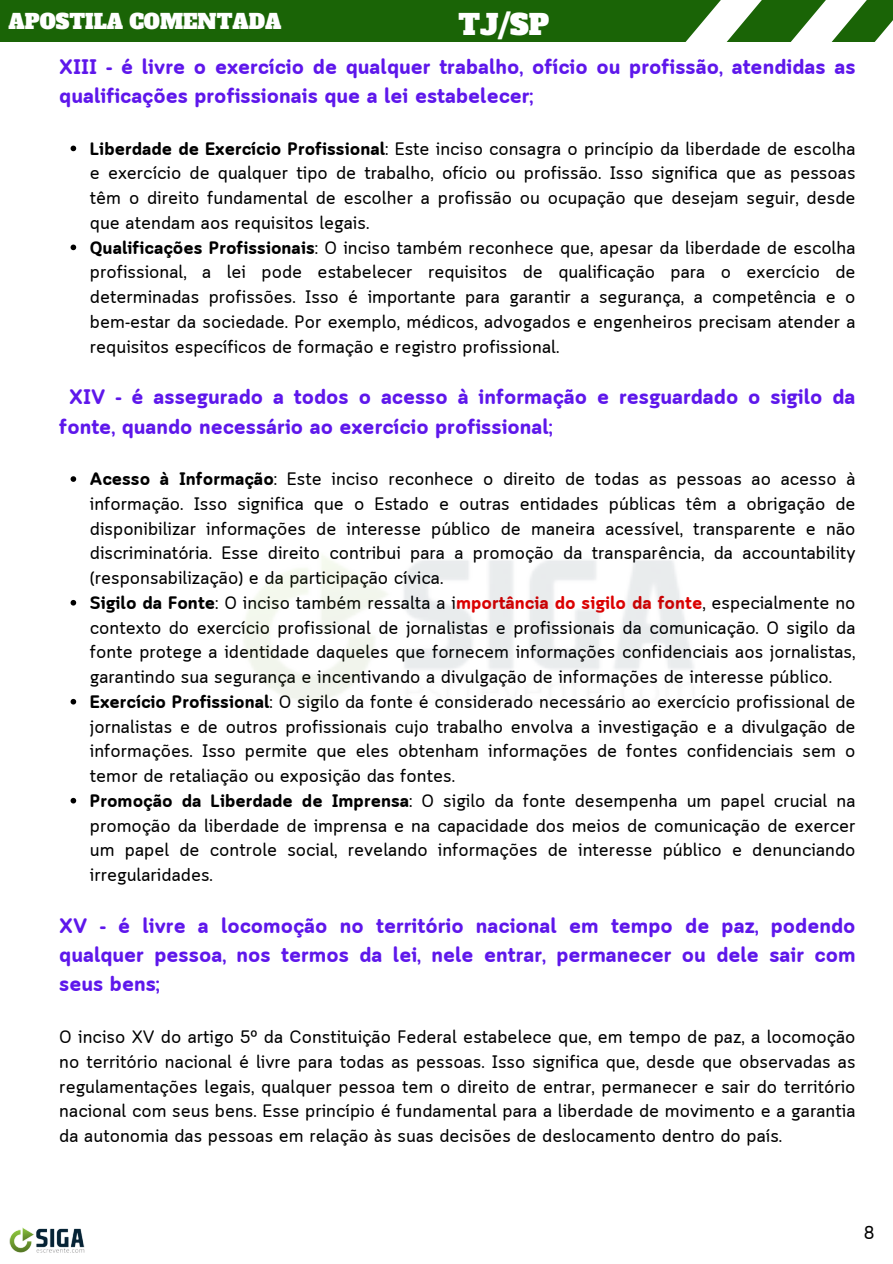
<style>
.page{position:relative;width:893px;height:1264px;background:#fff}
.page>*{position:absolute;margin:0;border:0;box-sizing:border-box;transform-origin:0 0}
.t1{font:27.75px "Alfa Slab One";color:#fff}
.t2{font:700 21px/29.2px "Cloud Soft";color:#5e17eb}
.t3{font:20.25px "Alfa Slab One";color:#fff}
.t4{font:18.75px "Cloud Soft";color:#000}
.t5{font:18px/24.8px "Cloud Soft";color:#000;text-align:justify}
.s1{font-weight:700}
.s2{font-weight:700;color:#db0000}
</style>
<div class="page">
<svg style="left:0;top:0;width:892px;height:42px;background:#2f721d"></svg>
<svg style="left:71px;top:146px;width:5px;height:5px"></svg>
<svg style="left:71px;top:244px;width:5px;height:6px"></svg>
<svg style="left:71px;top:476px;width:5px;height:6px"></svg>
<svg style="left:71px;top:600px;width:5px;height:5px"></svg>
<svg style="left:71px;top:699px;width:5px;height:5px"></svg>
<svg style="left:71px;top:797px;width:5px;height:6px"></svg>
<img style="left:9px;top:1227px;width:76px;height:26px">
<p class="t3" style="left:9px;top:8px;width:274px">APOSTILA COMENTADA</p>
<p class="t1" style="left:458px;top:6px;width:92px">TJ/SP</p>
<p class="t2" style="left:59px;top:54px;width:797px">XIII - é livre o exercício de qualquer trabalho, ofício ou profissão, atendidas as qualificações profissionais que a lei estabelecer;</p>
<p class="t5" style="left:90px;top:138px;width:767px"><span class="s1">Liberdade de Exercício Profissional</span>: Este inciso consagra o princípio da liberdade de escolha e exercício de qualquer tipo de trabalho, ofício ou profissão. Isso significa que as pessoas têm o direito fundamental de escolher a profissão ou ocupação que desejam seguir, desde que atendam aos requisitos legais.</p>
<p class="t5" style="left:90px;top:236px;width:767px"><span class="s1">Qualificações Profissionais</span>: O inciso também reconhece que, apesar da liberdade de escolha profissional, a lei pode estabelecer requisitos de qualificação para o exercício de determinadas profissões. Isso é importante para garantir a segurança, a competência e o bem-estar da sociedade. Por exemplo, médicos, advogados e engenheiros precisam atender a requisitos específicos de formação e registro profissional.</p>
<p class="t2" style="left:59px;top:384px;width:797px;text-indent:10px">XIV - é assegurado a todos o acesso à informação e resguardado o sigilo da fonte, quando necessário ao exercício profissional;</p>
<p class="t5" style="left:90px;top:468px;width:767px"><span class="s1">Acesso à Informação</span>: Este inciso reconhece o direito de todas as pessoas ao acesso à informação. Isso significa que o Estado e outras entidades públicas têm a obrigação de disponibilizar informações de interesse público de maneira acessível, transparente e não discriminatória. Esse direito contribui para a promoção da transparência, da accountability (responsabilização) e da participação cívica.</p>
<p class="t5" style="left:90px;top:592px;width:767px"><span class="s1">Sigilo da Fonte</span>: O inciso também ressalta a i<span class="s2">mportância do sigilo da fonte</span>, especialmente no contexto do exercício profissional de jornalistas e profissionais da comunicação. O sigilo da fonte protege a identidade daqueles que fornecem informações confidenciais aos jornalistas, garantindo sua segurança e incentivando a divulgação de informações de interesse público.</p>
<p class="t5" style="left:90px;top:691px;width:767px"><span class="s1">Exercício Profissional</span>: O sigilo da fonte é considerado necessário ao exercício profissional de jornalistas e de outros profissionais cujo trabalho envolva a investigação e a divulgação de informações. Isso permite que eles obtenham informações de fontes confidenciais sem o temor de retaliação ou exposição das fontes.</p>
<p class="t5" style="left:90px;top:790px;width:767px"><span class="s1">Promoção da Liberdade de Imprensa</span>: O sigilo da fonte desempenha um papel crucial na promoção da liberdade de imprensa e na capacidade dos meios de comunicação de exercer um papel de controle social, revelando informações de interesse público e denunciando irregularidades.</p>
<p class="t2" style="left:59px;top:912px;width:797px;text-align:justify">XV - é livre a locomoção no território nacional em tempo de paz, podendo qualquer pessoa, nos termos da lei, nele entrar, permanecer ou dele sair com seus bens;</p>
<p class="t5" style="left:59px;top:1026px;width:797px">O inciso XV do artigo 5º da Constituição Federal estabelece que, em tempo de paz, a locomoção no território nacional é livre para todas as pessoas. Isso significa que, desde que observadas as regulamentações legais, qualquer pessoa tem o direito de entrar, permanecer e sair do território nacional com seus bens. Esse princípio é fundamental para a liberdade de movimento e a garantia da autonomia das pessoas em relação às suas decisões de deslocamento dentro do país.</p>
<p class="t4" style="left:863px;top:1221px;width:12px">8</p>
</div>
